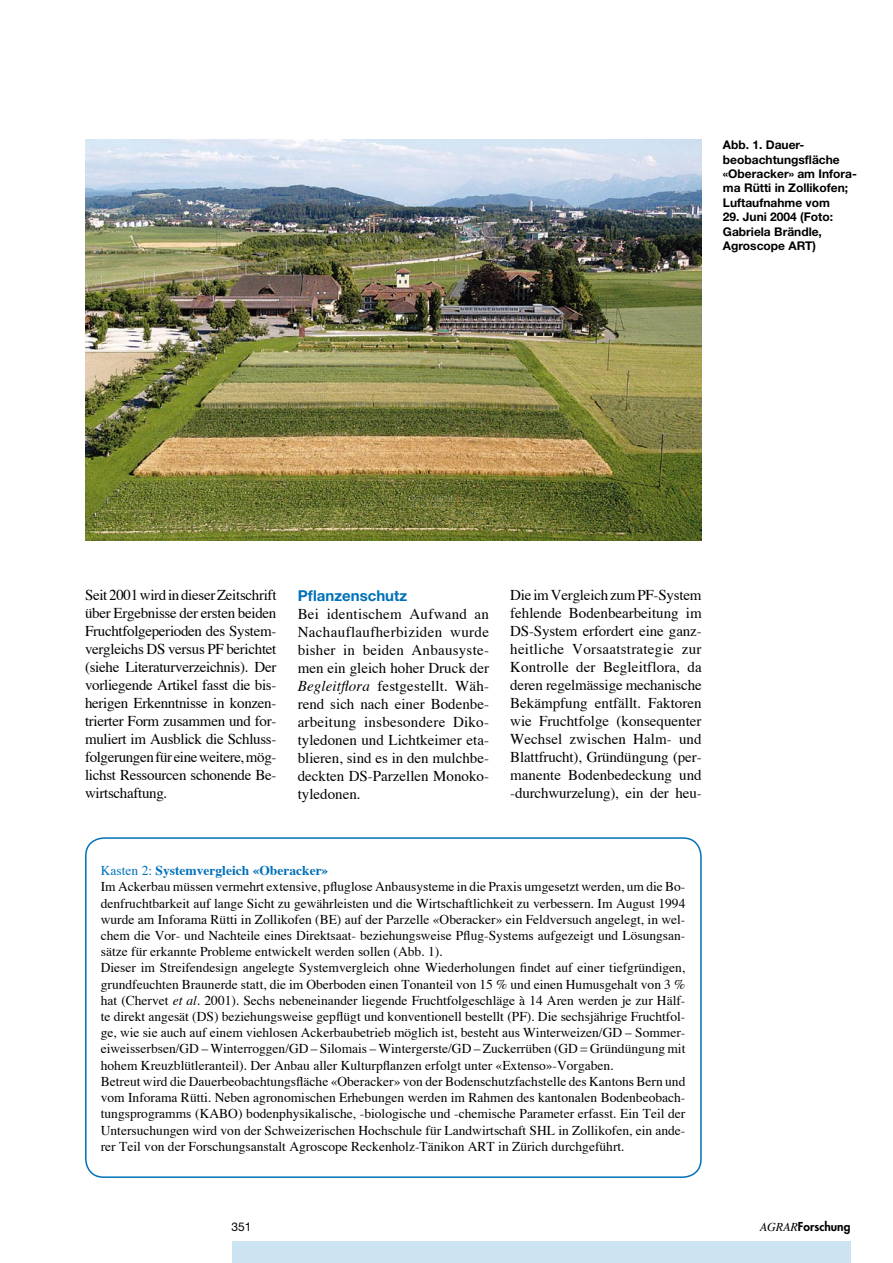
<style>
.page{position:relative;width:893px;height:1263px;background:#fff}
.page>*{position:absolute;margin:0;border:0;box-sizing:border-box;transform-origin:0 0}
.t1{font:15px/18px "Times";color:#000;text-align:justify}
.t2{font:700 15px "Helvetica Neue";color:#0071b9}
.t3{font:13.5px/16.2px "Times";color:#000}
.t4{font:700 12px/14.4px "Helvetica Neue";color:#000}
.t5{font:800 12px "Futura";color:#000}
.t6{font:12px "Helvetica Neue";color:#000}
.s1{font-style:italic}
.s2{color:#0071b9}
.s3{font-weight:700;color:#0071b9}
.s4{font-family:"Times";font-weight:400;font-style:italic}
</style>
<div class="page">
<div style="left:232px;top:1242px;width:618px;height:21px;background:#cce3f1"></div>
<div style="left:85px;top:837px;width:617px;height:341px;border:2px solid #0071b9;border-radius:18px"></div>
<img style="left:85px;top:140px;width:617px;height:401px">
<p class="t4" style="left:723px;top:138px;width:135px">Abb. 1. Dauer&shy;beobachtungsfläche «Oberacker» am Infora&shy;ma Rütti in Zollikofen;<br>Luftaufnahme vom</p>
<p class="t4" style="left:723px;top:210px;width:112px">29. Juni 2004 (Foto:<br>Gabriela Brändle,<br>Agroscope ART)</p>
<p class="t1" style="left:85px;top:586px;width:193px">Seit2001wirdindieserZeitschrift über Ergebnisse der ersten beiden Fruchtfolgeperioden des System&shy;vergleichs DS versus PF berichtet (siehe Literaturverzeichnis). Der vorliegende Artikel fasst die bis&shy;herigen Erkenntnisse in konzen&shy;trierter Form zusammen und for&shy;muliert im Ausblick die Schluss&shy;folgerungenfüreineweitere,mög&shy;lichst Ressourcen schonende Be&shy;wirtschaftung.</p>
<p class="t2" style="left:298px;top:586px;width:111px">Pflanzenschutz</p>
<p class="t1" style="left:298px;top:604px;width:193px">Bei identischem Aufwand an Nachauflaufherbiziden wurde bisher in beiden Anbausyste&shy;men ein gleich hoher Druck der <span class="s1">Begleitflora</span> festgestellt. Wäh&shy;rend sich nach einer Bodenbe&shy;arbeitung insbesondere Diko&shy;tyledonen und Lichtkeimer eta&shy;blieren, sind es in den mulchbe&shy;deckten DS-Parzellen Monoko&shy;tyledonen.</p>
<p class="t1" style="left:510px;top:586px;width:193px">Die im Vergleich zum PF-System fehlende Bodenbearbeitung im DS-System erfordert eine ganz&shy;heitliche Vorsaatstrategie zur Kontrolle der Begleitflora, da deren regelmässige mechanische Bekämpfung entfällt. Faktoren wie Fruchtfolge (konsequenter Wechsel zwischen Halm- und Blattfrucht), Gründüngung (per&shy;manente Bodenbedeckung und -durchwurzelung), ein der heu-</p>
<p class="t3" style="left:101px;top:862px;width:586px"><span class="s2">Kasten 2:</span> <span class="s3">Systemvergleich «Oberacker»<br></span>Im Ackerbau müssen vermehrt extensive, pfluglose Anbausysteme in die Praxis umgesetzt werden, um die Bo&shy;denfruchtbarkeit auf lange Sicht zu gewährleisten und die Wirtschaftlichkeit zu verbessern. Im August 1994 wurde am Inforama Rütti in Zollikofen (BE) auf der Parzelle «Oberacker» ein Feldversuch angelegt, in wel&shy;chem die Vor- und Nachteile eines Direktsaat- beziehungsweise Pflug-Systems aufgezeigt und Lösungsan&shy;sätze für erkannte Probleme entwickelt werden sollen (Abb. 1).<br>Dieser im Streifendesign angelegte Systemvergleich ohne Wiederholungen findet auf einer tiefgründigen, grundfeuchten Braunerde statt, die im Oberboden einen Tonanteil von 15 % und einen Humusgehalt von 3 % hat (Chervet <span class="s1">et al.</span> 2001). Sechs nebeneinander liegende Fruchtfolgeschläge à 14 Aren werden je zur Hälf&shy;te direkt angesät (DS) beziehungsweise gepflügt und konventionell bestellt (PF). Die sechsjährige Fruchtfol&shy;ge, wie sie auch auf einem viehlosen Ackerbaubetrieb möglich ist, besteht aus Winterweizen/GD – Sommer&shy;eiweisserbsen/GD – Winterroggen/GD – Silomais – Wintergerste/GD – Zuckerrüben (GD = Gründüngung mit hohem Kreuzblütleranteil). Der Anbau aller Kulturpflanzen erfolgt unter «Extenso»-Vorgaben.<br>Betreut wird die Dauerbeobachtungsfläche «Oberacker» von der Bodenschutzfachstelle des Kantons Bern und vom Inforama Rütti. Neben agronomischen Erhebungen werden im Rahmen des kantonalen Bodenbeobach&shy;tungsprogramms (KABO) bodenphysikalische, -biologische und -chemische Parameter erfasst. Ein Teil der Untersuchungen wird von der Schweizerischen Hochschule für Landwirtschaft SHL in Zollikofen, ein ande&shy;rer Teil von der Forschungsanstalt Agroscope Reckenholz-Tänikon ART in Zürich durchgeführt.</p>
<p class="t6" style="left:232px;top:1220px;width:22px">351</p>
<p class="t5" style="left:760px;top:1219px;width:92px"><span class="s4">AGRAR</span>Forschung</p>
</div>
